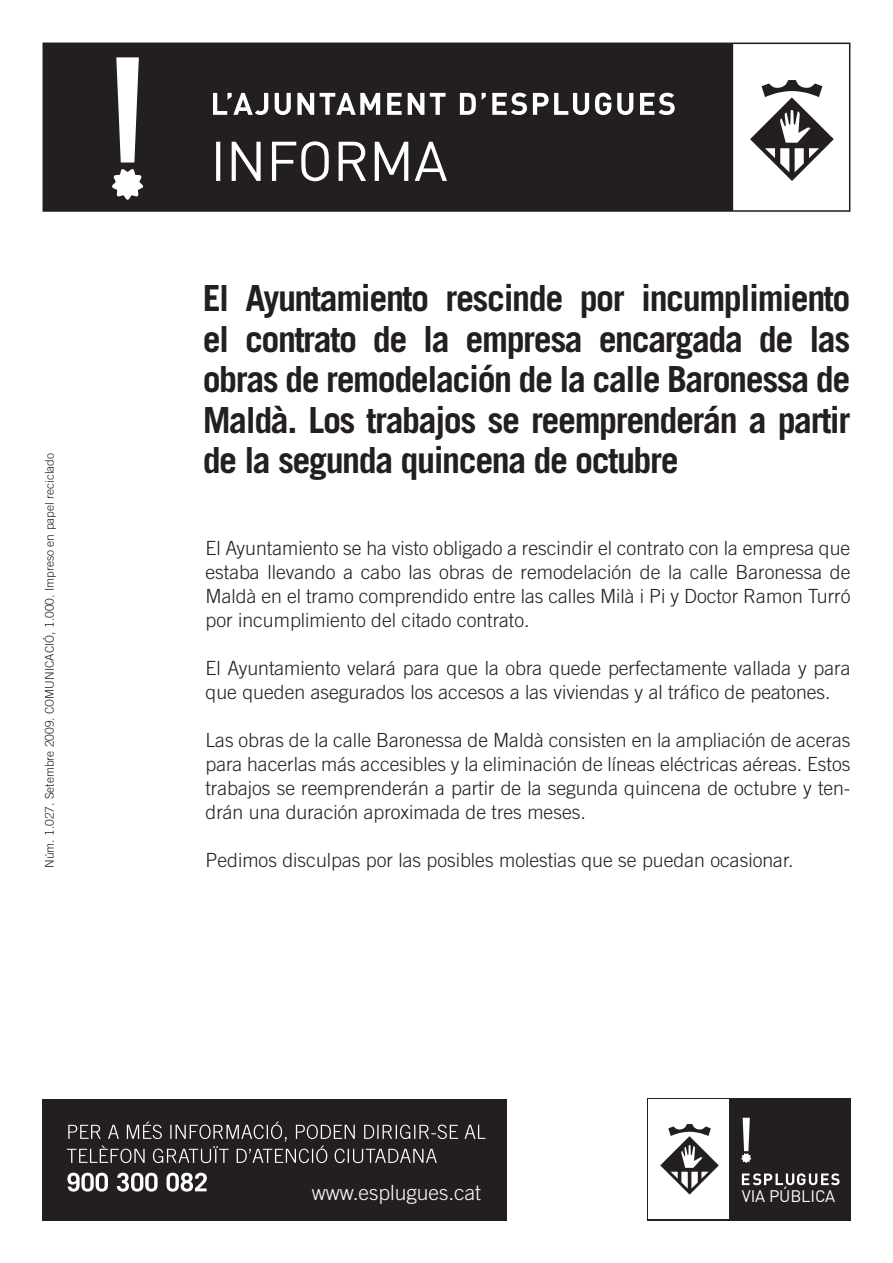
<style>
.page{position:relative;width:893px;height:1263px;background:#fff}
.page>*{position:absolute;margin:0;border:0;box-sizing:border-box;transform-origin:0 0}
.t1{font:700 36px/40.5px "Trade Gothic LT Com";letter-spacing:-.04em;color:#231f20;text-align:justify}
.t2{font:300 21px "Trade Gothic LT Com";color:#fafafa}
.t3{font:300 19.5px/24px "Trade Gothic LT Com";color:#231f20;text-align:justify}
.t4{font:16.5px "DIN";letter-spacing:-.01em;color:#fff}
.t5{font:300 12px "Trade Gothic LT Com";color:#231f20}
</style>
<div class="page">
<svg style="left:43px;top:43px;width:807px;height:169px;background:#433f40"></svg>
<svg style="left:216px;top:141px;width:231px;height:40px"></svg>
<svg style="left:213px;top:93px;width:462px;height:22px"></svg>
<svg style="left:112px;top:57px;width:32px;height:143px"></svg>
<div style="left:43px;top:1098px;width:464px;height:122px;background:#231f20"></div>
<svg style="left:67px;top:1173px;width:140px;height:18px"></svg>
<svg style="left:67px;top:1121px;width:418px;height:42px"></svg>
<div style="left:647px;top:1098px;width:203px;height:122px;background:#231f20"></div>
<div style="left:648px;top:1100px;width:81px;height:119px;background:#fff"></div>
<svg style="left:660px;top:1124px;width:59px;height:70px"></svg>
<svg style="left:741px;top:1118px;width:10px;height:45px"></svg>
<svg style="left:742px;top:1173px;width:97px;height:12px"></svg>
<p class="t5" style="left:43px;top:868px;width:416px;rotate:-90deg">Núm. 1.027. Setembre 2009. COMUNICACIÓ, 1.000. Impreso en papel reciclado</p>
<p class="t1" style="left:203px;top:278px;width:649px">El Ayuntamiento rescinde por incumplimiento el contrato de la empresa encargada de las obras de remodelación de la calle Baronessa de Maldà. Los trabajos se reemprenderán a partir de la segunda quincena de octubre</p>
<p class="t3" style="left:206px;top:536px;width:646px">El Ayuntamiento se ha visto obligado a rescindir el contrato con la empresa que estaba llevando a cabo las obras de remodelación de la calle Baronessa de Maldà en el tramo comprendido entre las calles Milà i Pi y Doctor Ramon Turró por incumplimiento del citado contrato.</p>
<p class="t3" style="left:206px;top:656px;width:646px">El Ayuntamiento velará para que la obra quede perfectamente vallada y para que queden asegurados los accesos a las viviendas y al tráfico de peatones.</p>
<p class="t3" style="left:206px;top:728px;width:646px">Las obras de la calle Baronessa de Maldà consisten en la ampliación de aceras para hacerlas más accesibles y la eliminación de líneas eléctricas aéreas. Estos trabajos se reemprenderán a partir de la segunda quincena de octubre y ten&shy;drán una duración aproximada de tres meses.</p>
<p class="t3" style="left:206px;top:848px;width:589px">Pedimos disculpas por las posibles molestias que se puedan ocasionar.</p>
<p class="t2" style="left:312px;top:1180px;width:171px">www.esplugues.cat</p>
<p class="t4" style="left:742px;top:1186px;width:95px">VIA PÚBLICA</p>
</div>
